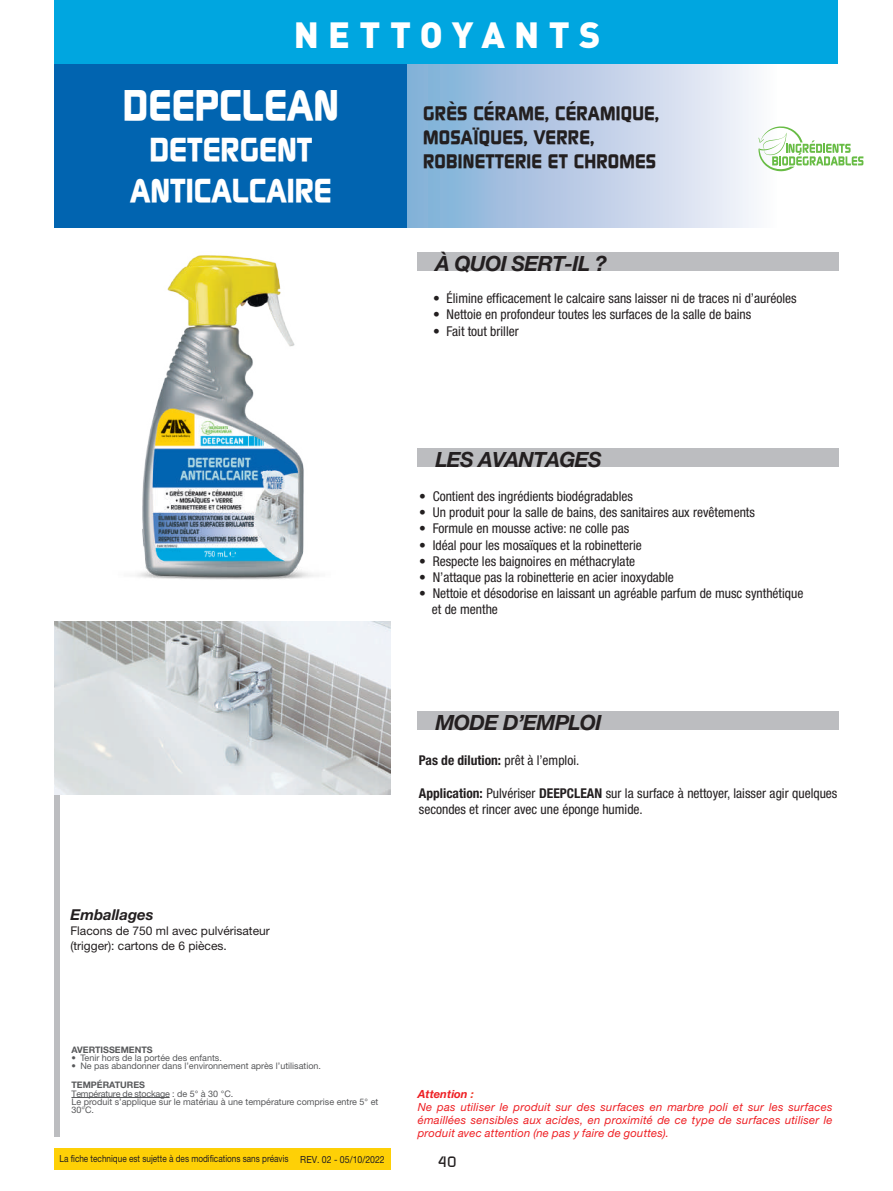
<style>
.page{position:relative;width:893px;height:1191px;background:#fff}
.page>*{position:absolute;margin:0;border:0;box-sizing:border-box;transform-origin:0 0}
.t1{font:700 42.6px "Continuum";color:#fff}
.t2{font:900 36px "DIN";letter-spacing:.26em;color:#fff}
.t3{font:700 33px/40.8px "Continuum";color:#fff;text-align:center}
.t4{font:italic 700 21px "Helvetica Neue LT Std";letter-spacing:-.03em;color:#231f20}
.t5{font:700 19.5px/24px "Continuum";letter-spacing:.01em;color:#231f20}
.t6{font:italic 700 15px "Helvetica Neue LT Std";color:#231f20}
.t7{font:500 15px "Continuum";color:#231f20}
.t8{font:condensed 13.5px/16.2px "Helvetica Neue LT Std";color:#231f20}
.t9{font:700 condensed 13.5px "Helvetica Neue LT Std";color:#231f20}
.t10{font:12px/15px "Helvetica Neue LT Std";color:#231f20}
.t11{font:italic 11.25px/12.8px "Helvetica Neue LT Std";letter-spacing:.02em;color:#ee1f23}
.t12{font:9.75px "Helvetica Neue LT Pro";color:#231f20;scale:.84 1}
.t13{font:9px/8.2px "Helvetica Neue LT Std";color:#57585a}
.t14{font:700 9px "Helvetica Neue LT Std";color:#57585a}
.s1{font-weight:400}
.s2{font-weight:700}
.s3{font-weight:700;color:#ef412e}
</style>
<div class="page">
<div style="left:54px;top:787px;width:6px;height:350px;background:#bcbdc0"></div>
<div style="left:417px;top:252px;width:422px;height:19px;background:#bcbdc0"></div>
<div style="left:417px;top:448px;width:422px;height:19px;background:#bcbdc0"></div>
<div style="left:417px;top:711px;width:422px;height:19px;background:#bcbdc0"></div>
<img style="left:54px;top:622px;width:336px;height:172px">
<div style="left:54px;top:0;width:353px;height:227px;background:#0164b0"></div>
<div style="left:405px;top:54px;width:371px;height:173px;background:linear-gradient(to right,#7eabd5,#fcf6fb)"></div>
<div style="left:54px;top:0;width:784px;height:64px;background:#00a6e0"></div>
<img style="left:54px;top:217px;width:362px;height:363px">
<svg style="left:758px;top:126px;width:105px;height:45px"></svg>
<hr style="left:71px;top:1097px;width:99px;height:1px;background:#57585a">
<div style="left:54px;top:1148px;width:336px;height:21px;background:#fed006"></div>
<h2 class="t2" style="left:294px;top:11px;width:308px">NETTOYANTS</h2>
<h1 class="t1" style="left:123px;top:77px;width:217px">DEEPCLEAN</h1>
<h3 class="t3" style="left:130px;top:127px;width:203px">DETERGENT<br>ANTICALCAIRE</h3>
<p class="t6" style="left:70px;top:905px;width:85px">Emballages</p>
<p class="t10" style="left:70px;top:923px;width:201px">Flacons de 750 ml avec pulvérisateur (trigger): cartons de 6 pièces.</p>
<h3 class="t5" style="left:423px;top:100px;width:238px">GRÈS CÉRAME, CÉRAMIQUE,<br>MOSAÏQUES, VERRE,<br>ROBINETTERIE ET CHROMES</h3>
<h3 class="t4" style="left:435px;top:250px;width:173px">À QUOI SERT-IL ?</h3>
<p class="t8" style="left:433px;top:290px;width:365px">• Élimine efficacement le calcaire sans laisser ni de traces ni d’auréoles</p>
<p class="t8" style="left:433px;top:306px;width:320px">• Nettoie en profondeur toutes les surfaces de la salle de bains</p>
<p class="t8" style="left:433px;top:323px;width:87px">• Fait tout briller</p>
<h3 class="t4" style="left:435px;top:446px;width:168px">LES AVANTAGES</h3>
<p class="t8" style="left:419px;top:488px;width:215px">• Contient des ingrédients biodégradables</p>
<p class="t8" style="left:419px;top:504px;width:337px">• Un produit pour la salle de bains, des sanitaires aux revêtements</p>
<p class="t8" style="left:419px;top:520px;width:212px">• Formule en mousse active: ne colle pas</p>
<p class="t8" style="left:419px;top:536px;width:224px">• Idéal pour les mosaïques et la robinetterie</p>
<p class="t8" style="left:419px;top:553px;width:217px">• Respecte les baignoires en méthacrylate</p>
<p class="t8" style="left:419px;top:569px;width:256px">• N’attaque pas la robinetterie en acier inoxydable</p>
<p class="t8" style="left:432px;top:585px;width:373px;text-indent:-13px">• Nettoie et désodorise en laissant un agréable parfum de musc synthétique et de menthe</p>
<h3 class="t4" style="left:435px;top:709px;width:168px">MODE D’EMPLOI</h3>
<p class="t9" style="left:419px;top:752px;width:162px">Pas de dilution: <span class="s1">prêt à l’emploi.</span></p>
<p class="t8" style="left:419px;top:784px;width:420px"><span class="s2">Application:</span> Pulvériser <span class="s2">DEEPCLEAN</span> sur la surface à nettoyer, laisser agir quelques secondes et rincer avec une éponge humide.</p>
<p class="t14" style="left:71px;top:1044px;width:83px">AVERTISSEMENTS</p>
<p class="t13" style="left:71px;top:1053px;width:152px">• Tenir hors de la portée des enfants.</p>
<p class="t13" style="left:71px;top:1061px;width:251px">• Ne pas abandonner dans l’environnement après l’utilisation.</p>
<p class="t14" style="left:71px;top:1079px;width:75px">TEMPÉRATURES</p>
<p class="t13" style="left:71px;top:1089px;width:308px">Température de stockage : de 5° à 30 °C.<br>Le produit s’applique sur le matériau à une température comprise entre 5° et<br>30°C.</p>
<p class="t11" style="left:418px;top:1087px;width:416px"><span class="s2">Attention</span> <span class="s3">:<br></span>Ne pas utiliser le produit sur des surfaces en marbre poli et sur les surfaces émaillées sensibles aux acides, en proximité de ce type de surfaces utiliser le produit avec attention (ne pas y faire de gouttes).</p>
<p class="t12" style="left:60px;top:1152px;width:389px">La fiche technique est sujette à des modifications sans préavis REV. 02 - 05/10/2022</p>
<p class="t7" style="left:438px;top:1152px;width:20px">40</p>
</div>
